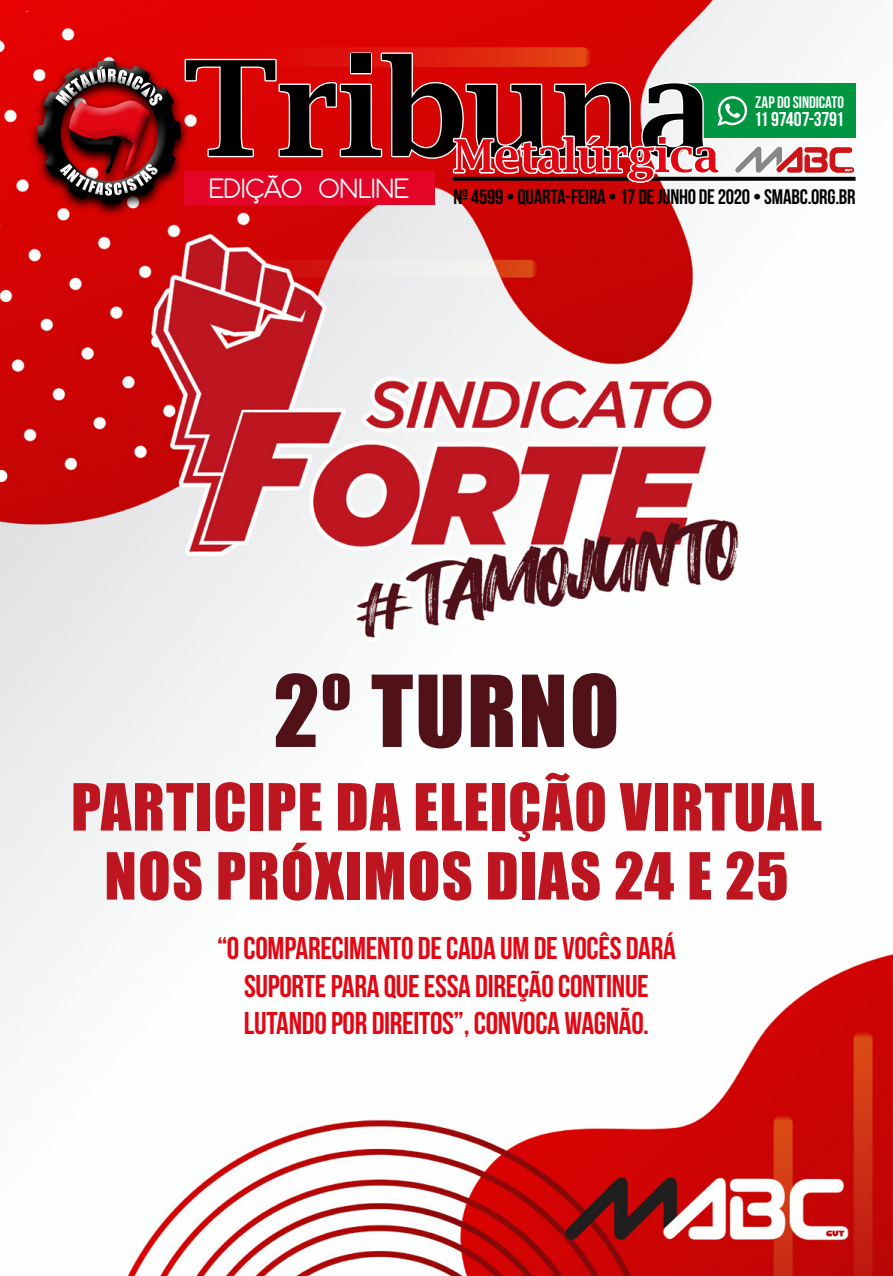
<style>
.page{position:relative;width:893px;height:1276px;background:#fff}
.page>*{position:absolute;margin:0;border:0;box-sizing:border-box;transform-origin:0 0}
.t1{font:91.5px "Impact";letter-spacing:.02em;color:#501119}
.t2{font:60px/69px "Impact";letter-spacing:.02em;color:#bd1621;text-align:center}
.t3{font:31.5px/37.5px "Bebas Neue";letter-spacing:-.01em;color:#e30613;text-align:center}
.t4{font:27.6px "Moon 2.0";letter-spacing:.01em;color:#fff}
.t5{font:21px "Bebas Neue";letter-spacing:-.01em;color:#000}
.t6{font:19.95px "Bebas Neue";letter-spacing:-.01em;color:#fff}
.t7{font:16.65px "Bebas Neue";color:#fff}
</style>
<div class="page">
<img style="left:0;top:0;width:893px;height:1276px">
<div style="left:184px;top:171px;width:251px;height:34px;background:#e30428"></div>
<svg style="left:29px;top:198px;width:162px;height:19px;background:#cf1010"></svg>
<svg style="left:187px;top:52px;width:669px;height:152px"></svg>
<div style="left:29px;top:52px;width:158px;height:146px;background:#e10202"></div>
<div style="left:31px;top:56px;width:159px;height:150px;background:#000;opacity:.54"></div>
<p class="t4" style="left:209px;top:173px;width:202px">EDIÇÃO ONLINE</p>
<p class="t7" style="left:755px;top:93px;width:91px">ZAP DO SINDICATO</p>
<p class="t6" style="left:754px;top:108px;width:92px">11 97407-3791</p>
<p class="t5" style="left:453px;top:185px;width:404px">Nº 4599 • QUARTA-FEIRA • 17 DE JUNHO DE 2020 • SMABC.ORG.BR</p>
<h1 class="t1" style="left:273px;top:640px;width:348px">2º TURNO</h1>
<h2 class="t2" style="left:71px;top:771px;width:752px">PARTICIPE DA ELEIÇÃO VIRTUAL<br>NOS PRÓXIMOS DIAS 24 E 25</h2>
<p class="t3" style="left:217px;top:929px;width:460px">“O COMPARECIMENTO DE CADA UM DE VOCÊS DARÁ<br>SUPORTE PARA QUE ESSA DIREÇÃO CONTINUE<br>LUTANDO POR DIREITOS”, CONVOCA WAGNÃO.</p>
</div>
